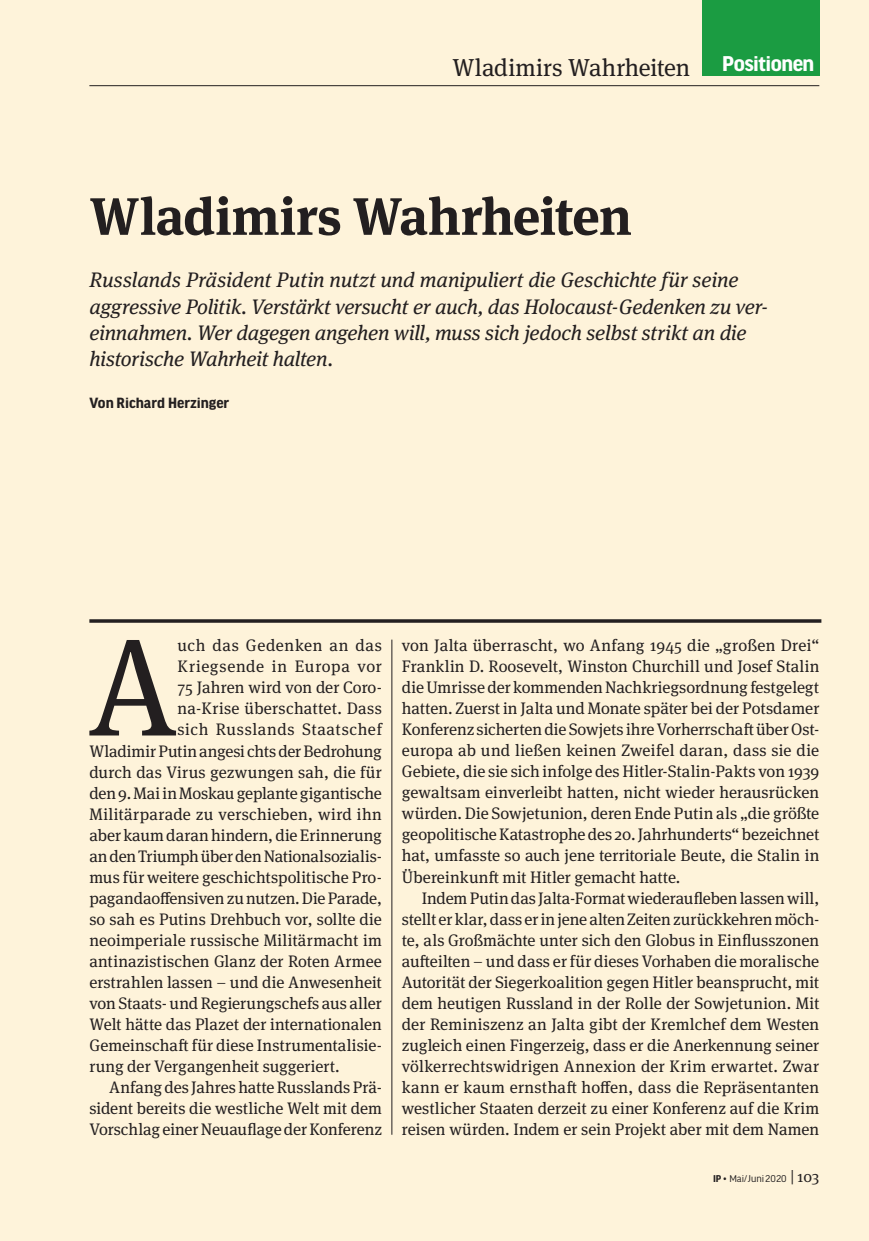
<style>
.page{position:relative;width:869px;height:1241px;background:#fff}
.page>*{position:absolute;margin:0;border:0;box-sizing:border-box;transform-origin:0 0}
.t1{font:138.6px "Meta Serif Pro";color:#231f20}
.t2{font:700 52.5px "Meta Serif Pro";letter-spacing:-.01em;color:#231f20}
.t3{font:24.5px "Meta Serif Pro";letter-spacing:-.005em;color:#231f20}
.t4{font:700 22.75px "Good Headline Pro";letter-spacing:-.025em;color:#fff}
.t5{font:italic 21px/26.2px "Meta Serif Pro";letter-spacing:-.005em;color:#231f20}
.t6{font:16.62px/21px "Meta Serif Pro";color:#231f20;text-align:justify}
.t7{font:16.62px "Meta Serif Pro";letter-spacing:.04em;color:#231f20}
.t8{font:16.62px "Meta Serif Pro";letter-spacing:.02em;color:#231f20}
.t9{font:16.62px "Meta Serif Pro";letter-spacing:.035em;color:#231f20}
.t10{font:700 15.75px "Good Headline Pro";color:#231f20}
.t11{font:10.5px "Good Headline Pro";color:#231f20}
.s1{font-weight:700}
.s2{font-family:"Meta Serif Pro";font-size:15.75px}
</style>
<div class="page">
<div style="left:0;top:0;width:868px;height:1240px;background:#fef3da"></div>
<hr style="left:89px;top:85px;width:730px;height:1px;background:#231f20">
<div style="left:701px;top:0;width:118px;height:76px;background:#1b9c42"></div>
<hr style="left:391px;top:639px;width:1px;height:495px;background:#231f20">
<hr style="left:89px;top:619px;width:732px;height:3px;background:#231f20">
<h3 class="t3" style="left:452px;top:49px;width:239px">Wladimirs Wahrheiten</h3>
<h3 class="t4" style="left:721px;top:53px;width:94px">Positionen</h3>
<h2 class="t2" style="left:89px;top:174px;width:543px">Wladimirs Wahrheiten</h2>
<p class="t5" style="left:89px;top:266px;width:679px">Russlands Präsident Putin nutzt und manipuliert die Geschichte für seine aggressive Politik. Verstärkt versucht er auch, das Holocaust-Gedenken zu ver&shy;einnahmen. Wer dagegen angehen will, muss sich jedoch selbst strikt an die historische Wahrheit halten.</p>
<p class="t10" style="left:89px;top:395px;width:141px">Von Richard Herzinger</p>
<h1 class="t1" style="left:87px;top:586px;width:93px">A</h1>
<p class="t7" style="left:177px;top:633px;width:206px">uch das Gedenken an das</p>
<p class="t9" style="left:177px;top:654px;width:206px">Kriegsende in Europa vor</p>
<p class="t6" style="left:177px;top:676px;width:206px">75 Jahren wird von der Coro-</p>
<p class="t6" style="left:177px;top:697px;width:206px">na-Krise überschattet. Dass</p>
<p class="t7" style="left:177px;top:717px;width:206px">sich Russlands Staatschef</p>
<p class="t6" style="left:89px;top:739px;width:294px">Wladimir Putin angesi chts der Bedrohung</p>
<p class="t6" style="left:89px;top:760px;width:294px">durch das Virus gezwungen sah, die für</p>
<p class="t6" style="left:89px;top:781px;width:294px">den 9. Mai in Moskau geplante gigantische</p>
<p class="t8" style="left:89px;top:801px;width:294px">Militärparade zu verschieben, wird ihn</p>
<p class="t6" style="left:89px;top:823px;width:294px">aber kaum daran hindern, die Erinnerung</p>
<p class="t6" style="left:89px;top:844px;width:294px">an den Triumph über den Nationalsozialis-</p>
<p class="t6" style="left:89px;top:865px;width:294px">mus für weitere geschichtspolitische Pro-</p>
<p class="t6" style="left:89px;top:886px;width:294px">pagandaoffensiven zu nutzen. Die Parade,</p>
<p class="t6" style="left:89px;top:907px;width:294px">so sah es Putins Drehbuch vor, sollte die</p>
<p class="t6" style="left:89px;top:928px;width:294px">neoimperiale russische Militärmacht im</p>
<p class="t6" style="left:89px;top:949px;width:294px">antinazistischen Glanz der Roten Armee</p>
<p class="t6" style="left:89px;top:970px;width:294px">erstrahlen lassen – und die Anwesenheit</p>
<p class="t6" style="left:89px;top:991px;width:294px">von Staats- und Regierungschefs aus aller</p>
<p class="t6" style="left:89px;top:1012px;width:294px">Welt hätte das Plazet der internationalen</p>
<p class="t6" style="left:89px;top:1033px;width:294px">Gemeinschaft für diese Instrumentalisie-</p>
<p class="t6" style="left:89px;top:1054px;width:252px">rung der Vergangenheit suggeriert.</p>
<p class="t6" style="left:109px;top:1075px;width:274px">Anfang des Jahres hatte Russlands Prä-</p>
<p class="t6" style="left:89px;top:1096px;width:294px">sident bereits die westliche Welt mit dem</p>
<p class="t6" style="left:89px;top:1117px;width:294px">Vorschlag einer Neuauflage der Konferenz</p>
<p class="t6" style="left:401px;top:634px;width:419px">von Jalta überrascht, wo Anfang 1945 die „großen Drei“ Franklin D. Roosevelt, Winston Churchill und Josef Stalin die Umrisse der kommenden Nachkriegsordnung festgelegt hatten. Zuerst in Jalta und Monate später bei der Potsdamer Konferenz sicherten die Sowjets ihre Vorherrschaft über Ost&shy;europa ab und ließen keinen Zweifel daran, dass sie die Gebiete, die sie sich infolge des Hitler-Stalin-Pakts von 1939 gewaltsam einverleibt hatten, nicht wieder herausrücken würden. Die Sowjetunion, deren Ende Putin als „die größte geopolitische Katastrophe des 20. Jahrhunderts“ bezeichnet hat, umfasste so auch jene territoriale Beute, die Stalin in Übereinkunft mit Hitler gemacht hatte.</p>
<p class="t6" style="left:401px;top:886px;width:419px;text-indent:20px">Indem Putin das Jalta-Format wiederaufleben lassen will, stellt er klar, dass er in jene alten Zeiten zurückkehren möch&shy;te, als Großmächte unter sich den Globus in Einflusszonen aufteilten – und dass er für dieses Vorhaben die moralische Autorität der Siegerkoalition gegen Hitler beansprucht, mit dem heutigen Russland in der Rolle der Sowjetunion. Mit der Reminiszenz an Jalta gibt der Kremlchef dem Westen zugleich einen Fingerzeig, dass er die Anerkennung seiner völkerrechtswidrigen Annexion der Krim erwartet. Zwar kann er kaum ernsthaft hoffen, dass die Repräsentanten westlicher Staaten derzeit zu einer Konferenz auf die Krim reisen würden. Indem er sein Projekt aber mit dem Namen</p>
<p class="t11" style="left:712px;top:1173px;width:108px"><span class="s1">IP</span> • Mai/Juni 2020 <span class="s2">| 103</span></p>
</div>
